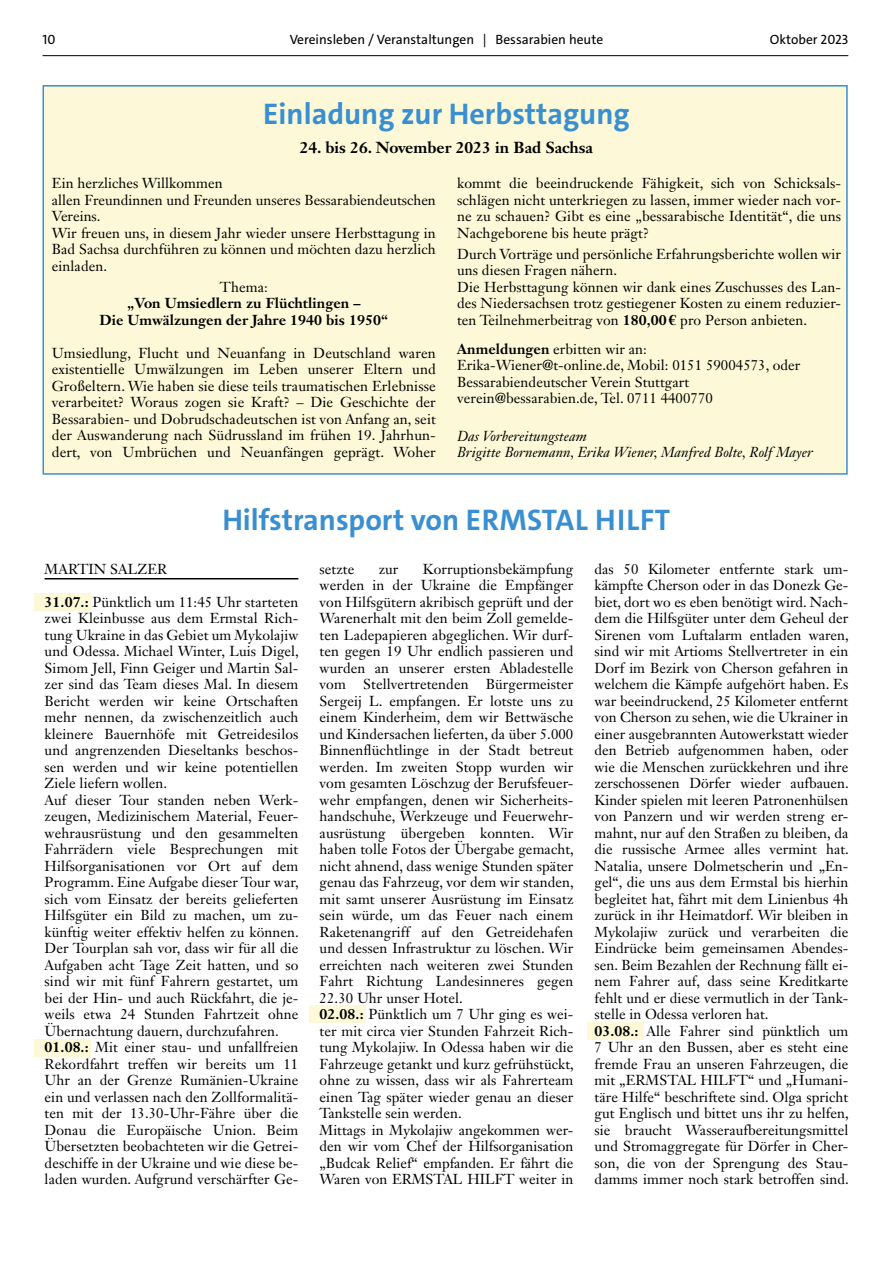
<style>
.page{position:relative;width:893px;height:1263px;background:#fff}
.page>*{position:absolute;margin:0;border:0;box-sizing:border-box;transform-origin:0 0}
.t1{font:700 30px "The Sans";color:#398fd1}
.t2{font:700 15.75px "Janson Text LT Std";color:#000}
.t3{font:14.25px/16.5px "Janson Text LT Std";letter-spacing:.005em;color:#000}
.t4{font:italic 14.25px/16.5px "Janson Text LT Std";letter-spacing:.005em;color:#000}
.t5{font:700 14.25px/16.5px "Janson Text LT Std";letter-spacing:.005em;color:#000;text-align:center}
.t6{font:13.5px "The Sans";color:#000}
.s1{font-weight:700}
</style>
<div class="page">
<hr style="left:43px;top:55px;width:805px;height:1px;background:#000">
<div style="left:34px;top:593px;width:57px;height:17px;background:#fdf9d8"></div>
<div style="left:309px;top:1005px;width:56px;height:17px;background:#fdf9d8"></div>
<div style="left:34px;top:1040px;width:57px;height:17px;background:#fdf9d8"></div>
<div style="left:587px;top:1023px;width:56px;height:17px;background:#fdf9d8"></div>
<div style="left:43px;top:85px;width:805px;height:390px;background:#fdf9d8;border:2px solid #398fd1"></div>
<hr style="left:45px;top:578px;width:253px;height:1px;background:#000">
<p class="t6" style="left:43px;top:31px;width:15px">10</p>
<p class="t6" style="left:290px;top:31px;width:315px">Vereinsleben / Veranstaltungen | Bessarabien heute</p>
<p class="t6" style="left:770px;top:31px;width:80px">Oktober 2023</p>
<h1 class="t1" style="left:263px;top:94px;width:368px">Einladung zur Herbsttagung</h1>
<p class="t2" style="left:300px;top:138px;width:295px">24. bis 26. November 2023 in Bad Sachsa</p>
<p class="t3" style="left:52px;top:175px;width:385px">Ein herzliches Willkommen<br>allen Freundinnen und Freunden unseres Bessarabiendeutschen Vereins.<br>Wir freuen uns, in diesem Jahr wieder unsere Herbsttagung in Bad Sachsa durchführen zu können und möchten dazu herzlich einladen.</p>
<p class="t3" style="left:220px;top:278px;width:49px">Thema:</p>
<p class="t5" style="left:100px;top:295px;width:290px">„Von Umsiedlern zu Flüchtlingen –<br>Die Umwälzungen der Jahre 1940 bis 1950“</p>
<p class="t3" style="left:52px;top:344px;width:385px;text-align:justify">Umsiedlung, Flucht und Neuanfang in Deutschland waren existentielle Umwälzungen im Leben unserer Eltern und Großeltern. Wie haben sie diese teils traumatischen Erlebnisse verarbeitet? Woraus zogen sie Kraft? – Die Geschichte der Bessarabien- und Dobrudschadeutschen ist von Anfang an, seit der Auswanderung nach Südrussland im frühen 19. Jahrhun&shy;dert, von Umbrüchen und Neuanfängen geprägt. Woher</p>
<p class="t3" style="left:457px;top:175px;width:385px;text-align:justify">kommt die beeindruckende Fähigkeit, sich von Schicksals&shy;schlägen nicht unterkriegen zu lassen, immer wieder nach vor&shy;ne zu schauen? Gibt es eine „bessarabische Identität“, die uns Nachgeborene bis heute prägt?</p>
<p class="t3" style="left:457px;top:245px;width:385px">Durch Vorträge und persönliche Erfahrungsberichte wollen wir uns diesen Fragen nähern.<br>Die Herbsttagung können wir dank eines Zuschusses des Lan&shy;des Niedersachsen trotz gestiegener Kosten zu einem reduzier&shy;ten Teilnehmerbeitrag von <span class="s1">180,00€</span> pro Person anbieten.</p>
<p class="t3" style="left:457px;top:341px;width:345px"><span class="s1">Anmeldungen</span> erbitten wir an:<br>Erika-Wiener@t-online.de, Mobil: 0151 59004573, oder Bessarabiendeutscher Verein Stuttgart verein@bessarabien.de, Tel. 0711 4400770</p>
<p class="t4" style="left:457px;top:428px;width:357px">Das Vorbereitungsteam<br>Brigitte Bornemann, Erika Wiener, Manfred Bolte, Rolf Mayer</p>
<h1 class="t1" style="left:222px;top:500px;width:449px">Hilfstransport von ERMSTAL HILFT</h1>
<p class="t3" style="left:320px;top:560px;width:36px">setzte</p>
<p class="t3" style="left:379px;top:560px;width:21px">zur</p>
<p class="t3" style="left:45px;top:560px;width:124px">MARTIN SALZER</p>
<p class="t3" style="left:45px;top:593px;width:256px"><span class="s1">31.07.:</span> Pünktlich um 11:45 Uhr starteten zwei Kleinbusse aus dem Ermstal Rich&shy;tung Ukraine in das Gebiet um Mykolajiw und Odessa. Michael Winter, Luis Digel, Simom Jell, Finn Geiger und Martin Sal&shy;zer sind das Team dieses Mal. In diesem Bericht werden wir keine Ortschaften mehr nennen, da zwischenzeitlich auch kleinere Bauernhöfe mit Getreidesilos und angrenzenden Dieseltanks beschos&shy;sen werden und wir keine potentiellen Ziele liefern wollen.<br>Auf dieser Tour standen neben Werk&shy;zeugen, Medizinischem Material, Feuer&shy;wehrausrüstung und den gesammelten Fahrrädern viele Besprechungen mit Hilfsorganisationen vor Ort auf dem Programm. Eine Aufgabe dieser Tour war, sich vom Einsatz der bereits gelieferten Hilfsgüter ein Bild zu machen, um zu&shy;künftig weiter effektiv helfen zu können.<br>Der Tourplan sah vor, dass wir für all die Aufgaben acht Tage Zeit hatten, und so sind wir mit fünf Fahrern gestartet, um bei der Hin- und auch Rückfahrt, die je&shy;weils etwa 24 Stunden Fahrtzeit ohne Übernachtung dauern, durchzufahren.<br><span class="s1">01.08.:</span> Mit einer stau- und unfallfreien Rekordfahrt treffen wir bereits um 11<br>Uhr an der Grenze Rumänien-Ukraine ein und verlassen nach den Zollformalitä&shy;ten mit der 13.30-Uhr-Fähre über die Donau die Europäische Union. Beim Übersetzten beobachteten wir die Getrei&shy;deschiffe in der Ukraine und wie diese be&shy;laden wurden. Aufgrund verschärfter Ge-</p>
<p class="t3" style="left:320px;top:560px;width:256px;text-indent:103px">Korruptionsbekämpfung werden in der Ukraine die Empfänger von Hilfsgütern akribisch geprüft und der Warenerhalt mit den beim Zoll gemelde&shy;ten Ladepapieren abgeglichen. Wir durf&shy;ten gegen 19 Uhr endlich passieren und wurden an unserer ersten Abladestelle vom Stellvertretenden Bürgermeister Sergeij L. empfangen. Er lotste uns zu einem Kinderheim, dem wir Bettwäsche und Kindersachen lieferten, da über 5.000<br>Binnenflüchtlinge in der Stadt betreut werden. Im zweiten Stopp wurden wir vom gesamten Löschzug der Berufsfeuer&shy;wehr empfangen, denen wir Sicherheits&shy;handschuhe, Werkzeuge und Feuerwehr&shy;ausrüstung übergeben konnten. Wir haben tolle Fotos der Übergabe gemacht, nicht ahnend, dass wenige Stunden später genau das Fahrzeug, vor dem wir standen, mit samt unserer Ausrüstung im Einsatz sein würde, um das Feuer nach einem Raketenangriff auf den Getreidehafen und dessen Infrastruktur zu löschen. Wir erreichten nach weiteren zwei Stunden Fahrt Richtung Landesinneres gegen 22.30 Uhr unser Hotel.<br><span class="s1">02.08.:</span> Pünktlich um 7 Uhr ging es wei&shy;ter mit circa vier Stunden Fahrzeit Rich&shy;tung Mykolajiw. In Odessa haben wir die Fahrzeuge getankt und kurz gefrühstückt, ohne zu wissen, dass wir als Fahrerteam einen Tag später wieder genau an dieser Tankstelle sein werden.<br>Mittags in Mykolajiw angekommen wer&shy;den wir vom Chef der Hilfsorganisation „Budcak Relief“ empfanden. Er fährt die Waren von ERMSTAL HILFT weiter in</p>
<p class="t3" style="left:595px;top:560px;width:256px">das 50 Kilometer entfernte stark um&shy;kämpfte Cherson oder in das Donezk Ge&shy;biet, dort wo es eben benötigt wird. Nach&shy;dem die Hilfsgüter unter dem Geheul der Sirenen vom Luftalarm entladen waren, sind wir mit Artioms Stellvertreter in ein Dorf im Bezirk von Cherson gefahren in welchem die Kämpfe aufgehört haben. Es war beeindruckend, 25 Kilometer entfernt von Cherson zu sehen, wie die Ukrainer in einer ausgebrannten Autowerkstatt wieder den Betrieb aufgenommen haben, oder wie die Menschen zurückkehren und ihre zerschossenen Dörfer wieder aufbauen.<br>Kinder spielen mit leeren Patronenhülsen von Panzern und wir werden streng er&shy;mahnt, nur auf den Straßen zu bleiben, da die russische Armee alles vermint hat.<br>Natalia, unsere Dolmetscherin und „En&shy;gel“, die uns aus dem Ermstal bis hierhin begleitet hat, fährt mit dem Linienbus 4h zurück in ihr Heimatdorf. Wir bleiben in Mykolajiw zurück und verarbeiten die Eindrücke beim gemeinsamen Abendes&shy;sen. Beim Bezahlen der Rechnung fällt ei&shy;nem Fahrer auf, dass seine Kreditkarte fehlt und er diese vermutlich in der Tank&shy;stelle in Odessa verloren hat.<br><span class="s1">03.08.:</span> Alle Fahrer sind pünktlich um 7 Uhr an den Bussen, aber es steht eine fremde Frau an unseren Fahrzeugen, die mit „ERMSTAL HILFT“ und „Humani&shy;täre Hilfe“ beschriftete sind. Olga spricht gut Englisch und bittet uns ihr zu helfen, sie braucht Wasseraufbereitungsmittel und Stromaggregate für Dörfer in Cher&shy;son, die von der Sprengung des Stau&shy;damms immer noch stark betroffen sind.</p>
</div>
